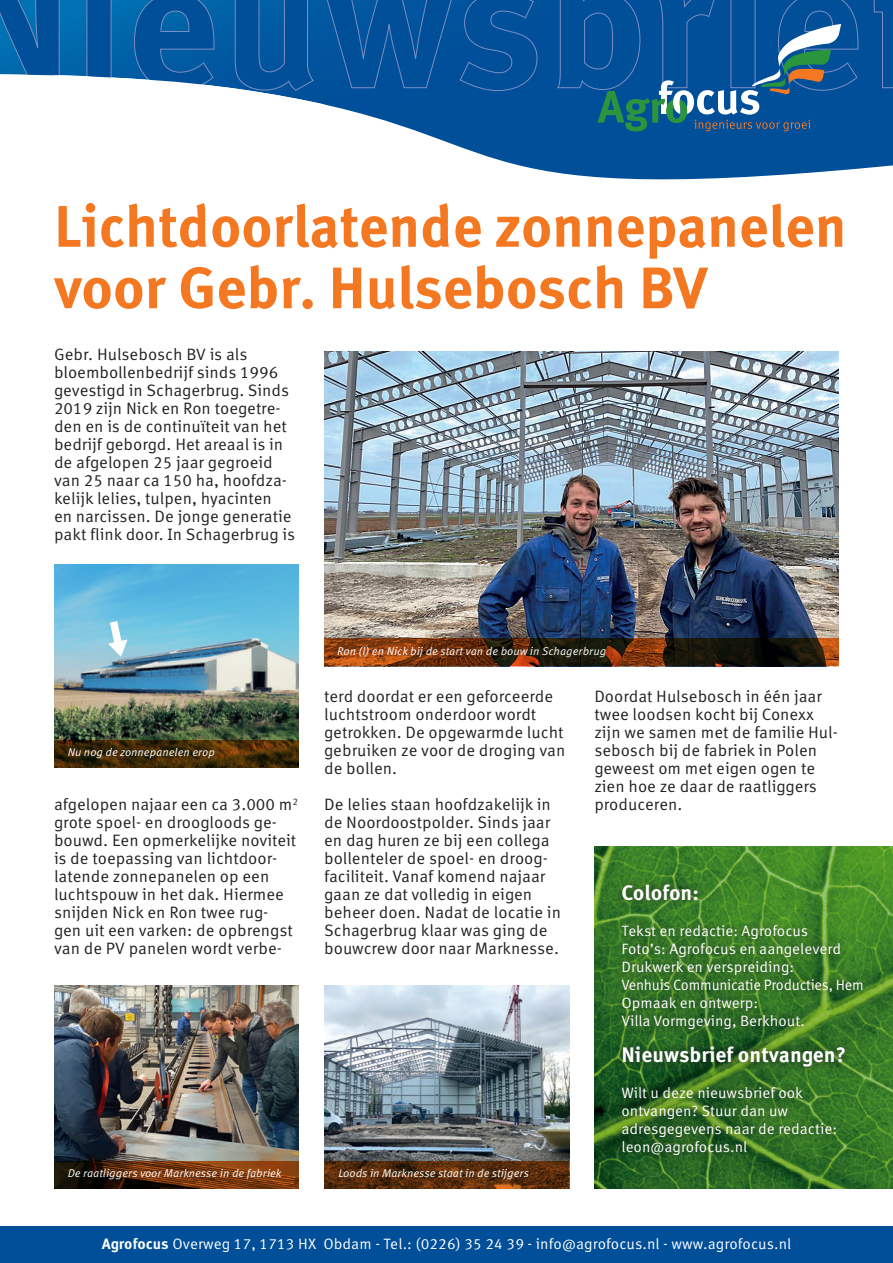
<style>
.page{position:relative;width:893px;height:1263px;background:#fff}
.page>*{position:absolute;margin:0;border:0;box-sizing:border-box;transform-origin:0 0}
.t1{font:700 58.5px/61.5px "Meta Correspondence Pro";letter-spacing:-.01em;color:#f47721}
.t2{font:700 21px "Meta Correspondence Pro";color:#fff}
.t3{font:16.5px/18px "Meta Correspondence Pro";color:#231f20}
.t4{font:15px/18px "Meta Correspondence Pro";color:#fff}
.t5{font:15px "Meta Correspondence Pro";color:#fff;scale:.95 1}
.t6{font:italic 11.25px "Meta Correspondence Pro";color:#fff}
.s1{font-weight:700}
</style>
<div class="page">
<svg style="left:324px;top:92px;width:569px;height:88px"></svg>
<div style="left:0;top:1227px;width:893px;height:36px;background:#014e99"></div>
<svg style="left:594px;top:846px;width:299px;height:342px;background:#387927"></svg>
<div style="left:613px;top:876px;width:259px;height:288px;background:#231f20;opacity:.75"></div>
<svg style="left:0;top:0;width:893px;height:92px;background:#06559d"></svg>
<svg style="left:0;top:74px;width:158px;height:18px"></svg>
<svg style="left:54px;top:75px;width:270px;height:30px"></svg>
<svg style="left:597px;top:24px;width:244px;height:107px;background:#236598"></svg>
<img style="left:324px;top:351px;width:515px;height:288px">
<svg style="left:324px;top:639px;width:515px;height:27px;background:#4f270c"></svg>
<img style="left:54px;top:986px;width:245px;height:175px">
<img style="left:54px;top:565px;width:245px;height:175px">
<img style="left:325px;top:986px;width:244px;height:175px">
<svg style="left:54px;top:1161px;width:245px;height:27px;background:#5e2d0b"></svg>
<svg style="left:54px;top:740px;width:245px;height:27px;background:#412a06"></svg>
<svg style="left:325px;top:1161px;width:244px;height:27px;background:#582d0c"></svg>
<svg style="left:108px;top:621px;width:20px;height:36px"></svg>
<p class="t1" style="left:54px;top:192px;width:794px">Lichtdoorlatende zonnepanelen voor Gebr. Hulsebosch BV</p>
<p class="t3" style="left:54px;top:344px;width:243px">Gebr. Hulsebosch BV is als bloembollenbedrijf sinds 1996 gevestigd in Schagerbrug. Sinds<br>2019 zijn Nick en Ron toegetre&shy;den en is de continuïteit van het bedrijf geborgd. Het areaal is in de afgelopen 25 jaar gegroeid van 25 naar ca 150 ha, hoofdza&shy;kelijk lelies, tulpen, hyacinten<br>en narcissen. De jonge generatie pakt flink door. In Schagerbrug is</p>
<p class="t6" style="left:68px;top:744px;width:149px">Nu nog de zonnepanelen erop</p>
<p class="t3" style="left:54px;top:794px;width:246px">afgelopen najaar een ca 3.000 m<sup>2 </sup>grote spoel- en droogloods ge&shy;bouwd. Een opmerkelijke noviteit is de toepassing van lichtdoor&shy;latende zonnepanelen op een luchtspouw in het dak. Hiermee snijden Nick en Ron twee rug&shy;gen uit een varken: de opbrengst van de PV panelen wordt verbe-</p>
<p class="t6" style="left:68px;top:1164px;width:215px">De raatliggers voor Marknesse in de fabriek</p>
<p class="t6" style="left:337px;top:642px;width:270px">Ron (l) en Nick bij de start van de bouw in Schagerbrug</p>
<p class="t3" style="left:324px;top:686px;width:243px">terd doordat er een geforceerde luchtstroom onderdoor wordt getrokken. De opgewarmde lucht gebruiken ze voor de droging van de bollen.</p>
<p class="t3" style="left:324px;top:794px;width:238px">De lelies staan hoofdzakelijk in de Noordoostpolder. Sinds jaar en dag huren ze bij een collega bollenteler de spoel- en droog&shy;faciliteit. Vanaf komend najaar gaan ze dat volledig in eigen beheer doen. Nadat de locatie in<br>Schagerbrug klaar was ging de bouwcrew door naar Marknesse.</p>
<p class="t6" style="left:338px;top:1164px;width:192px">Loods in Marknesse staat in de stijgers</p>
<p class="t3" style="left:594px;top:686px;width:245px">Doordat Hulsebosch in één jaar twee loodsen kocht bij Conexx zijn we samen met de familie Hul&shy;sebosch bij de fabriek in Polen geweest om met eigen ogen te zien hoe ze daar de raatliggers produceren.</p>
<p class="t2" style="left:621px;top:876px;width:79px">Colofon:</p>
<p class="t4" style="left:621px;top:921px;width:188px">Tekst en redactie: Agrofocus</p>
<p class="t4" style="left:621px;top:939px;width:221px">Foto’s: Agrofocus en aangeleverd</p>
<p class="t4" style="left:621px;top:957px;width:174px">Drukwerk en verspreiding:</p>
<p class="t5" style="left:621px;top:973px;width:257px">Venhuis Communicatie Producties, Hem</p>
<p class="t4" style="left:621px;top:993px;width:138px">Opmaak en ontwerp:</p>
<p class="t4" style="left:621px;top:1011px;width:185px">Villa Vormgeving, Berkhout.</p>
<p class="t2" style="left:621px;top:1038px;width:226px">Nieuwsbrief ontvangen?</p>
<p class="t4" style="left:621px;top:1083px;width:183px">Wilt u deze nieuwsbrief ook</p>
<p class="t4" style="left:621px;top:1101px;width:217px">ontvangen? Stuur dan uw adresgegevens naar de redactie:</p>
<p class="t4" style="left:621px;top:1137px;width:127px">leon@agrofocus.nl</p>
<p class="t4" style="left:102px;top:1234px;width:691px"><span class="s1">Agrofocus</span> Overweg 17, 1713 HX Obdam - Tel.: (0226) 35 24 39 - info@agrofocus.nl - www.agrofocus.nl</p>
</div>
